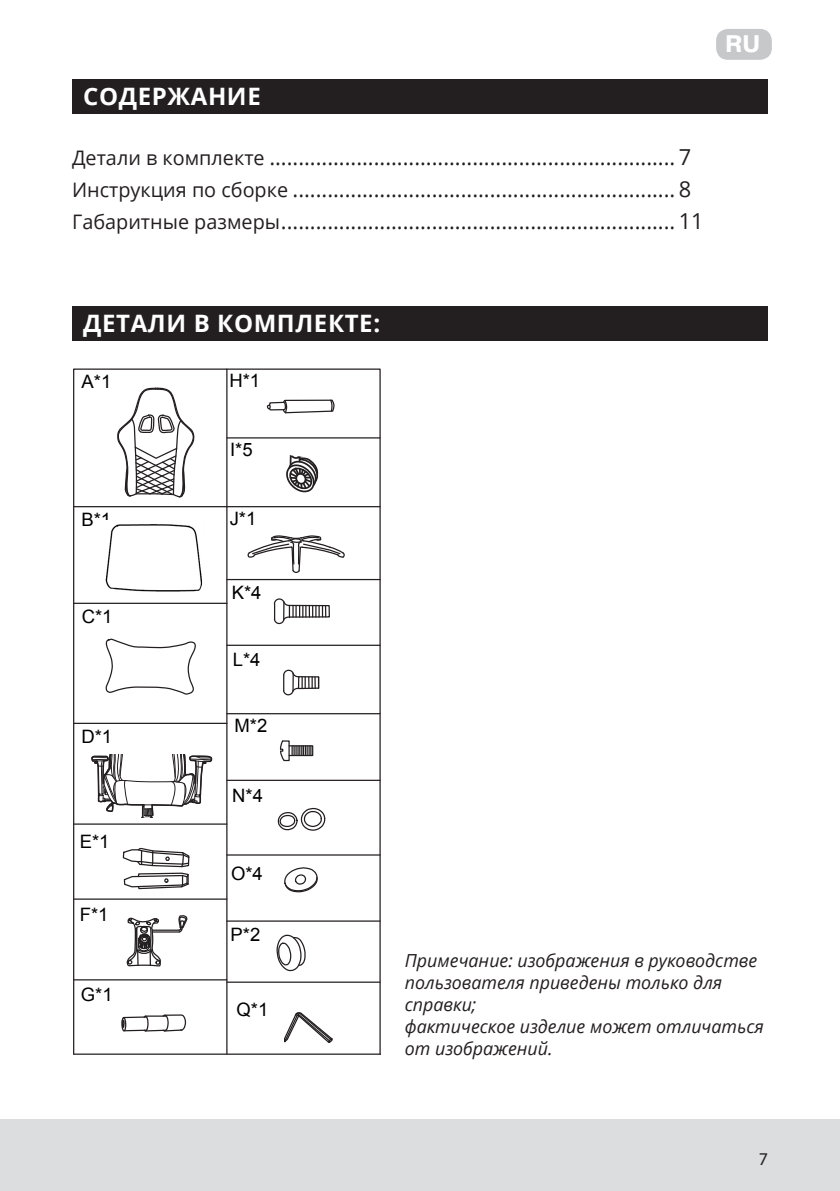
<style>
.page{position:relative;width:840px;height:1191px;background:#fff}
.page>*{position:absolute;margin:0;border:0;box-sizing:border-box;transform-origin:0 0}
.t1{font:700 24px "Open Sans";letter-spacing:.025em;color:#fff}
.t2{font:700 24px "Pragmatica";color:#fff}
.t3{font:22px "Open Sans";color:#231f20}
.t4{font:18.4px "Arial";color:#000}
.t5{font:italic 18px/22px "Open Sans";color:#231f20}
.t6{font:18px "Myriad Pro";color:#231f20}
.s1{font-size:20px}
</style>
<div class="page">
<div style="left:715px;top:29px;width:56px;height:31px;background:#c7c8ca;border-radius:12px"></div>
<div style="left:72px;top:79px;width:695px;height:34px;background:#231f20"></div>
<div style="left:72px;top:306px;width:695px;height:34px;background:#231f20"></div>
<svg style="left:126px;top:915px;width:62px;height:52px"></svg>
<hr style="left:74px;top:506px;width:153px;height:1px;background:#231f20">
<hr style="left:123px;top:1016px;width:23px;height:2px;background:#231f20">
<hr style="left:124px;top:1029px;width:22px;height:2px;background:#231f20">
<svg style="left:121px;top:1016px;width:6px;height:16px"></svg>
<svg style="left:142px;top:1014px;width:44px;height:18px"></svg>
<hr style="left:74px;top:602px;width:153px;height:2px;background:#231f20">
<hr style="left:74px;top:722px;width:153px;height:2px;background:#231f20">
<hr style="left:74px;top:823px;width:153px;height:1px;background:#231f20">
<hr style="left:74px;top:898px;width:153px;height:1px;background:#231f20">
<hr style="left:74px;top:979px;width:153px;height:1px;background:#231f20">
<svg style="left:225px;top:368px;width:155px;height:687px"></svg>
<hr style="left:227px;top:437px;width:153px;height:1px;background:#231f20">
<hr style="left:227px;top:506px;width:153px;height:1px;background:#231f20">
<div style="left:289px;top:605px;width:41px;height:12px;border:1px solid #231f20"></div>
<svg style="left:273px;top:598px;width:53px;height:27px"></svg>
<svg style="left:282px;top:670px;width:37px;height:26px"></svg>
<hr style="left:227px;top:579px;width:153px;height:1px;background:#231f20">
<div style="left:288px;top:745px;width:25px;height:11px;border:1px solid #231f20"></div>
<svg style="left:283px;top:1011px;width:50px;height:35px"></svg>
<hr style="left:227px;top:644px;width:153px;height:2px;background:#231f20">
<hr style="left:227px;top:713px;width:153px;height:1px;background:#231f20">
<hr style="left:227px;top:779px;width:153px;height:2px;background:#231f20">
<hr style="left:227px;top:854px;width:153px;height:1px;background:#231f20">
<svg style="left:279px;top:739px;width:32px;height:23px"></svg>
<hr style="left:74px;top:1053px;width:306px;height:1px;background:#231f20">
<svg style="left:277px;top:807px;width:49px;height:24px"></svg>
<hr style="left:227px;top:920px;width:153px;height:1px;background:#231f20">
<svg style="left:283px;top:866px;width:35px;height:27px"></svg>
<svg style="left:117px;top:387px;width:78px;height:111px"></svg>
<svg style="left:105px;top:638px;width:91px;height:57px"></svg>
<svg style="left:247px;top:535px;width:98px;height:39px"></svg>
<svg style="left:122px;top:847px;width:68px;height:43px"></svg>
<hr style="left:227px;top:981px;width:153px;height:1px;background:#231f20">
<svg style="left:276px;top:933px;width:30px;height:38px"></svg>
<div style="left:271px;top:448px;width:67px;height:50px;background:#fff"></div>
<svg style="left:286px;top:455px;width:33px;height:38px"></svg>
<div style="left:285px;top:446px;width:27px;height:10px;background:#fff;border-radius:50%"></div>
<svg style="left:91px;top:754px;width:122px;height:63px"></svg>
<img style="left:105px;top:524px;width:97px;height:68px">
<div style="left:0;top:1119px;width:839px;height:72px;background:#dcdddf"></div>
<p class="t1" style="left:83px;top:79px;width:179px">СОДЕРЖАНИЕ</p>
<p class="t3" style="left:72px;top:142px;width:620px"><span class="s1">Детали в комплекте</span> ...................................................................... 7</p>
<p class="t3" style="left:72px;top:174px;width:620px"><span class="s1">Инструкция по сборке</span> .................................................................. 8</p>
<p class="t3" style="left:72px;top:206px;width:632px"><span class="s1">Габаритные размеры</span>.................................................................... 11</p>
<p class="t2" style="left:724px;top:29px;width:37px">RU</p>
<p class="t1" style="left:83px;top:306px;width:298px">ДЕТАЛИ В КОМПЛЕКТЕ:</p>
<p class="t4" style="left:81px;top:370px;width:31px">A*1</p>
<p class="t4" style="left:81px;top:507px;width:31px">B*1</p>
<p class="t4" style="left:82px;top:605px;width:32px">C*1</p>
<p class="t4" style="left:81px;top:724px;width:32px">D*1</p>
<p class="t4" style="left:80px;top:829px;width:31px">E*1</p>
<p class="t4" style="left:80px;top:902px;width:30px">F*1</p>
<p class="t4" style="left:229px;top:369px;width:32px">H*1</p>
<p class="t4" style="left:230px;top:437px;width:24px">I*5</p>
<p class="t4" style="left:229px;top:506px;width:28px">J*1</p>
<p class="t4" style="left:231px;top:580px;width:31px">K*4</p>
<p class="t4" style="left:233px;top:647px;width:29px">L*4</p>
<p class="t4" style="left:234px;top:714px;width:34px">M*2</p>
<p class="t4" style="left:232px;top:783px;width:32px">N*4</p>
<p class="t4" style="left:231px;top:861px;width:33px">O*4</p>
<p class="t4" style="left:230px;top:922px;width:31px">P*2</p>
<p class="t4" style="left:81px;top:983px;width:33px">G*1</p>
<p class="t4" style="left:236px;top:997px;width:33px">Q*1</p>
<p class="t5" style="left:404px;top:948px;width:354px">Примечание: изображения в руководстве пользователя приведены только для справки;</p>
<p class="t5" style="left:404px;top:1014px;width:360px">фактическое изделие может отличаться от изображений.</p>
<p class="t4" style="left:686px;top:962px;width:16px">O</p>
<p class="t6" style="left:758px;top:1147px;width:11px">7</p>
</div>
